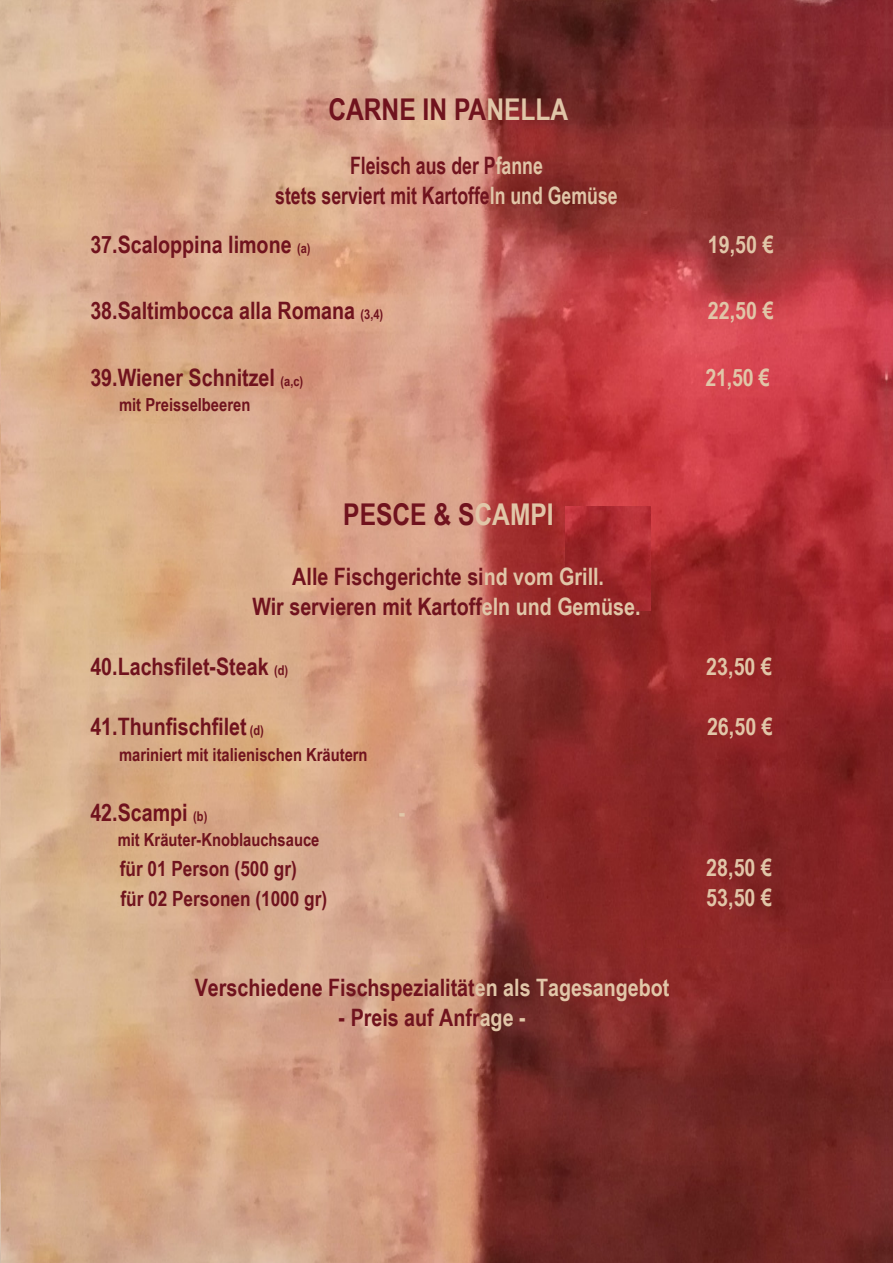
<style>
.page{position:relative;width:893px;height:1263px;background:#fff}
.page>*{position:absolute;margin:0;border:0;box-sizing:border-box;transform-origin:0 0}
.t1{font:700 30px "Arial Narrow";color:#70131e}
.t2{font:700 24px/30px "Arial Narrow";color:#70131e;text-align:center}
.t3{font:700 24px/30px "Arial Narrow";color:#70131e;text-align:center;scale:.9 1}
.t4{font:700 24px "Arial Narrow";color:#e1c6a8}
.t5{font:700 21px "Arial Narrow";color:#70131e}
.t6{font:700 18px "Arial Narrow";color:#70131e}
.s1{color:#e1c6a8}
.s2{font-size:13.5px}
</style>
<div class="page">
<img style="left:1px;top:0;width:892px;height:1263px">
<img style="left:566px;top:507px;width:85px;height:103px">
<p class="t1" style="left:328px;top:86px;width:242px">CARNE IN PA<span class="s1">NELLA</span></p>
<p class="t3" style="left:275px;top:150px;width:382px">Fleisch aus der P<span class="s1">fanne<br></span>stets serviert mit Kartoffe<span class="s1">ln und Gemüse</span></p>
<p class="t2" style="left:90px;top:229px;width:222px">37.Scaloppina limone <span class="s2">(a)</span></p>
<p class="t4" style="left:708px;top:227px;width:68px">19,50 €</p>
<p class="t2" style="left:90px;top:295px;width:294px">38.Saltimbocca alla Romana <span class="s2">(3,4)</span></p>
<p class="t4" style="left:708px;top:293px;width:68px">22,50 €</p>
<p class="t2" style="left:90px;top:361px;width:214px">39.Wiener Schnitzel <span class="s2">(a,c)</span></p>
<p class="t4" style="left:705px;top:359px;width:66px">21,50 €</p>
<p class="t6" style="left:119px;top:391px;width:133px">mit Preisselbeeren</p>
<p class="t1" style="left:343px;top:492px;width:212px">PESCE &amp; S<span class="s1">CAMPI</span></p>
<p class="t2" style="left:252px;top:560px;width:390px">Alle Fischgerichte si<span class="s1">nd vom Grill.<br></span>Wir servieren mit Kartoff<span class="s1">eln und Gemüse.</span></p>
<p class="t2" style="left:90px;top:650px;width:199px">40.Lachsfilet-Steak <span class="s2">(d)</span></p>
<p class="t4" style="left:706px;top:648px;width:67px">23,50 €</p>
<p class="t2" style="left:90px;top:710px;width:175px">41.Thunfischfilet <span class="s2">(d)</span></p>
<p class="t4" style="left:707px;top:708px;width:67px">26,50 €</p>
<p class="t6" style="left:119px;top:741px;width:250px">mariniert mit italienischen Kräutern</p>
<p class="t2" style="left:90px;top:796px;width:118px">42.Scampi <span class="s2">(b)</span></p>
<p class="t4" style="left:399px;top:794px;width:8px">-</p>
<p class="t6" style="left:118px;top:826px;width:203px">mit Kräuter-Knoblauchsauce</p>
<p class="t5" style="left:120px;top:853px;width:179px">für 01 Person (500 gr)</p>
<p class="t4" style="left:706px;top:849px;width:67px">28,50 €</p>
<p class="t5" style="left:120px;top:883px;width:208px">für 02 Personen (1000 gr)</p>
<p class="t4" style="left:706px;top:879px;width:67px">53,50 €</p>
<p class="t2" style="left:195px;top:971px;width:476px">Verschiedene Fischspezialität<span class="s1">en als Tagesangebot</span></p>
<p class="t2" style="left:339px;top:1001px;width:188px">- Preis auf Anfr<span class="s1">age -</span></p>
</div>
